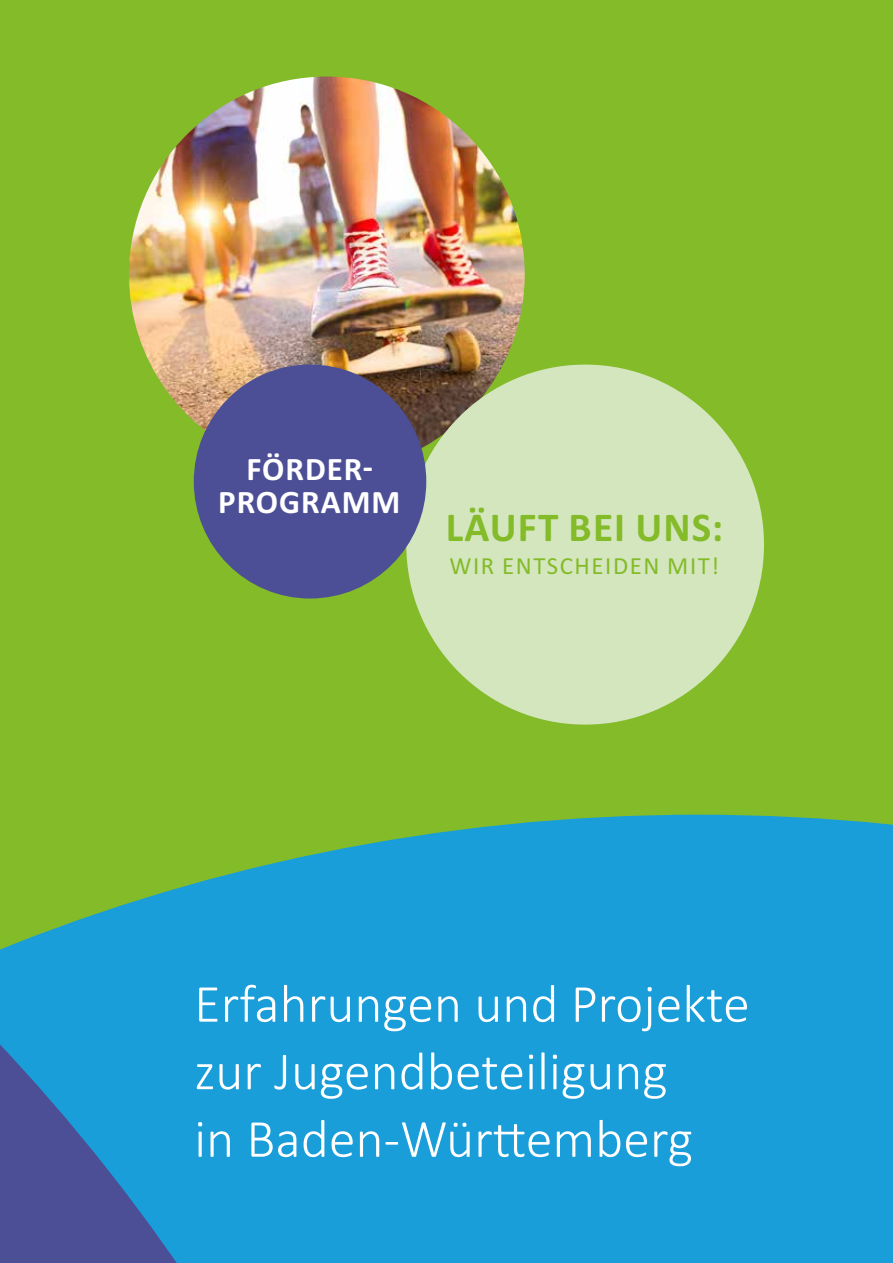
<style>
.page{position:relative;width:893px;height:1263px;background:#83bb29}
.page>*{position:absolute;margin:0;border:0;box-sizing:border-box;transform-origin:0 0}
.t1{font:300 54px/67.5px "Calibri";color:#fff}
.t2{font:700 41.25px "Calibri";letter-spacing:.03em;color:#83bb29}
.t3{font:700 33px/33px "Calibri";letter-spacing:.03em;color:#fff;text-align:center}
.t4{font:24.75px "Calibri";letter-spacing:.065em;color:#83bb29}
</style>
<div class="page">
<div style="left:193px;top:815px;width:700px;height:448px;background:#1a9eda"></div>
<svg style="left:0;top:884px;width:193px;height:379px;background:#308ab8"></svg>
<img style="left:129px;top:77px;width:396px;height:383px">
<div style="left:406px;top:365px;width:358px;height:360px;background:#d4e6bd;border-radius:50%"></div>
<div style="left:194px;top:364px;width:232px;height:234px;background:#4c4f96;border-radius:50%"></div>
<p class="t3" style="left:218px;top:452px;width:184px">FÖRDER-<br>PROGRAMM</p>
<p class="t2" style="left:446px;top:498px;width:279px">LÄUFT BEI UNS:</p>
<p class="t4" style="left:449px;top:549px;width:271px">WIR ENTSCHEIDEN MIT!</p>
<p class="t1" style="left:194px;top:969px;width:557px">Erfahrungen und Projekte zur Jugendbeteiligung<br>in Baden-Württemberg</p>
</div>
